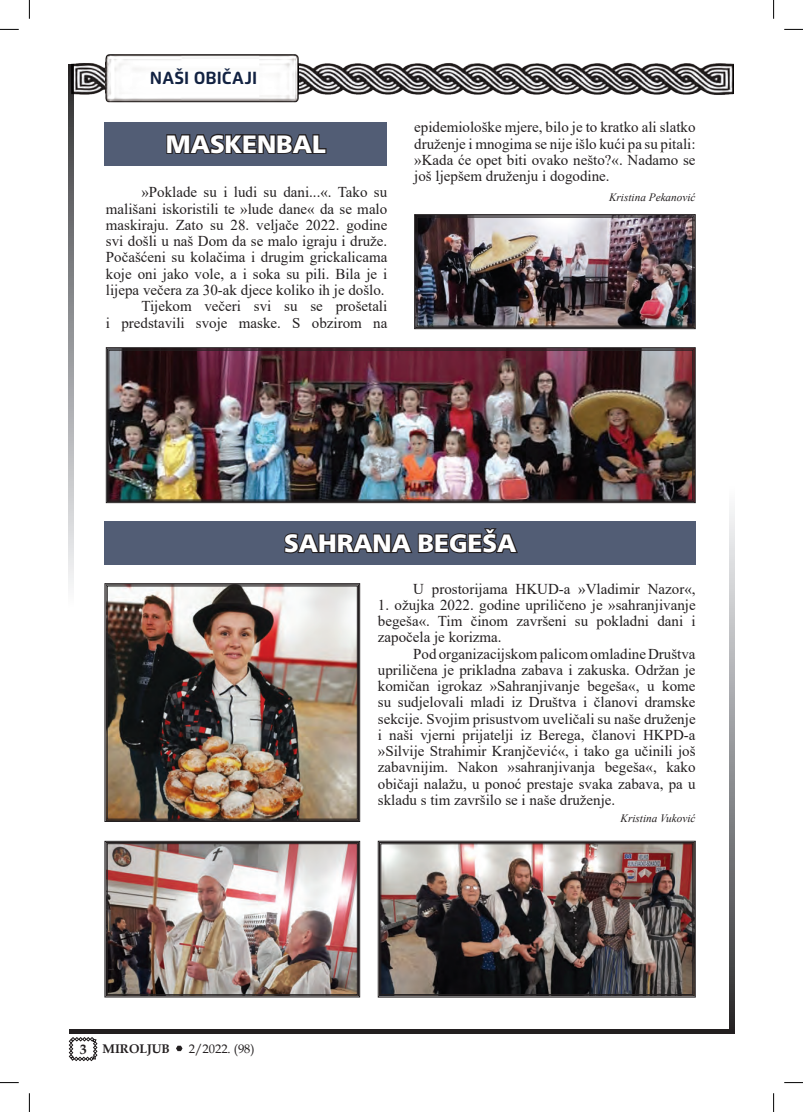
<style>
.page{position:relative;width:803px;height:1112px;background:#fff}
.page>*{position:absolute;margin:0;border:0;box-sizing:border-box;transform-origin:0 0}
.t1{font:900 25px "Frutiger Neue LT";color:#fff}
.t2{font:700 17.5px "Flexo";color:#122242}
.Text_Body{font:15px/16.2px "Times New Roman";color:#231f20;text-align:justify}
.t3{font:700 13.75px "Book Antiqua";color:#231f20}
.t4{font:12.5px "Book Antiqua";color:#231f20}
.t5{font:700 12.5px "Book Antiqua";color:#231f20}
.Text_Body-2{font:italic 11.25px "Times New Roman";color:#231f20}
</style>
<div class="page">
<img style="left:71px;top:56px;width:662px;height:48px">
<svg style="left:730px;top:508px;width:3px;height:520px;background:#8f9093"></svg>
<svg style="left:734px;top:507px;width:1px;height:520px"></svg>
<svg style="left:69px;top:1037px;width:28px;height:23px"></svg>
<hr style="left:69px;top:1030px;width:666px;height:3px;background:#231f20">
<hr style="left:70px;top:1028px;width:665px;height:1px;background:#231f20">
<svg style="left:70px;top:64px;width:3px;height:522px;background:#8e8f91"></svg>
<svg style="left:68px;top:65px;width:1px;height:522px"></svg>
<img style="left:106px;top:55px;width:193px;height:47px">
<img style="left:105px;top:347px;width:591px;height:156px">
<div style="left:108px;top:349px;width:585px;height:151px;border:1px solid #231f20"></div>
<img style="left:377px;top:840px;width:319px;height:157px">
<div style="left:380px;top:843px;width:313px;height:151px;border:1px solid #231f20"></div>
<img style="left:104px;top:583px;width:257px;height:239px">
<div style="left:107px;top:585px;width:251px;height:234px;border:1px solid #231f20"></div>
<img style="left:104px;top:840px;width:257px;height:157px">
<div style="left:106px;top:842px;width:253px;height:153px;border:1px solid #231f20"></div>
<div style="left:107px;top:843px;width:251px;height:151px;border:1px solid #231f20"></div>
<img style="left:414px;top:214px;width:282px;height:115px">
<div style="left:416px;top:215px;width:278px;height:112px;border:1px solid #231f20"></div>
<div style="left:417px;top:216px;width:276px;height:110px;border:1px solid #231f20"></div>
<svg style="left:176px;top:1045px;width:7px;height:5px"></svg>
<div style="left:104px;top:122px;width:283px;height:43px;background:#525d75"></div>
<div style="left:104px;top:521px;width:592px;height:43px;background:#525d75"></div>
<svg style="left:166px;top:133px;width:161px;height:22px"></svg>
<svg style="left:284px;top:528px;width:234px;height:26px"></svg>
<svg style="left:0;top:29px;width:19px;height:1px"></svg>
<svg style="left:784px;top:29px;width:19px;height:1px"></svg>
<svg style="left:0;top:1082px;width:19px;height:1px"></svg>
<svg style="left:784px;top:1082px;width:19px;height:1px"></svg>
<svg style="left:29px;top:0;width:1px;height:19px"></svg>
<svg style="left:29px;top:1093px;width:1px;height:18px"></svg>
<svg style="left:773px;top:0;width:1px;height:19px"></svg>
<svg style="left:773px;top:1093px;width:1px;height:18px"></svg>
<p class="t2" style="left:150px;top:67px;width:109px">NAŠI OBIČAJI</p>
<p class="t1" style="left:166px;top:129px;width:161px">MASKENBAL</p>
<p class="Text_Body" style="left:106px;top:184px;width:283px;text-indent:35px">»Poklade su i ludi su dani...«. Tako su mališani iskoristili te »lude dane« da se malo maskiraju. Zato su 28. veljače 2022. godine svi došli u naš Dom da se malo igraju i druže.<br>Počašćeni su kolačima i drugim grickalicama koje oni jako vole, a i soka su pili. Bila je i lijepa večera za 30-ak djece koliko ih je došlo.</p>
<p class="Text_Body" style="left:106px;top:297px;width:283px;text-align:right">Tijekom večeri svi su se prošetali<br>i predstavili svoje maske. S obzirom na</p>
<p class="Text_Body" style="left:414px;top:119px;width:283px">epidemiološke mjere, bilo je to kratko ali slatko druženje i mnogima se nije išlo kući pa su pitali: »Kada će opet biti ovako nešto?«. Nadamo se još ljepšem druženju i dogodine.</p>
<p class="Text_Body-2" style="left:609px;top:189px;width:88px">Kristina Pekanović</p>
<p class="t1" style="left:284px;top:528px;width:234px">SAHRANA BEGEŠA</p>
<p class="Text_Body" style="left:413px;top:579px;width:284px">U prostorijama HKUD-a »Vladimir Nazor«,</p>
<p class="Text_Body" style="left:378px;top:596px;width:319px">1. ožujka 2022. godine upriličeno je »sahranjivanje begeša«. Tim činom završeni su pokladni dani i započela je korizma.</p>
<p class="Text_Body" style="left:378px;top:644px;width:319px;text-indent:35px">Pod organizacijskom palicom omladine Društva upriličena je prikladna zabava i zakuska. Održan je komičan igrokaz »Sahranjivanje begeša«, u kome su sudjelovali mladi iz Društva i članovi dramske sekcije. Svojim prisustvom uveličali su naše druženje i naši vjerni prijatelji iz Berega, članovi HKPD-a »Silvije Strahimir Kranjčević«, i tako ga učinili još zabavnijim. Nakon »sahranjivanja begeša«, kako običaji nalažu, u ponoć prestaje svaka zabava, pa u skladu s tim završilo se i naše druženje.</p>
<p class="Text_Body-2" style="left:620px;top:810px;width:77px">Kristina Vuković</p>
<p class="t3" style="left:80px;top:1039px;width:8px">3</p>
<p class="t5" style="left:103px;top:1039px;width:69px">MIROLJUB</p>
<p class="t4" style="left:189px;top:1039px;width:67px">2/2022. (98)</p>
</div>
